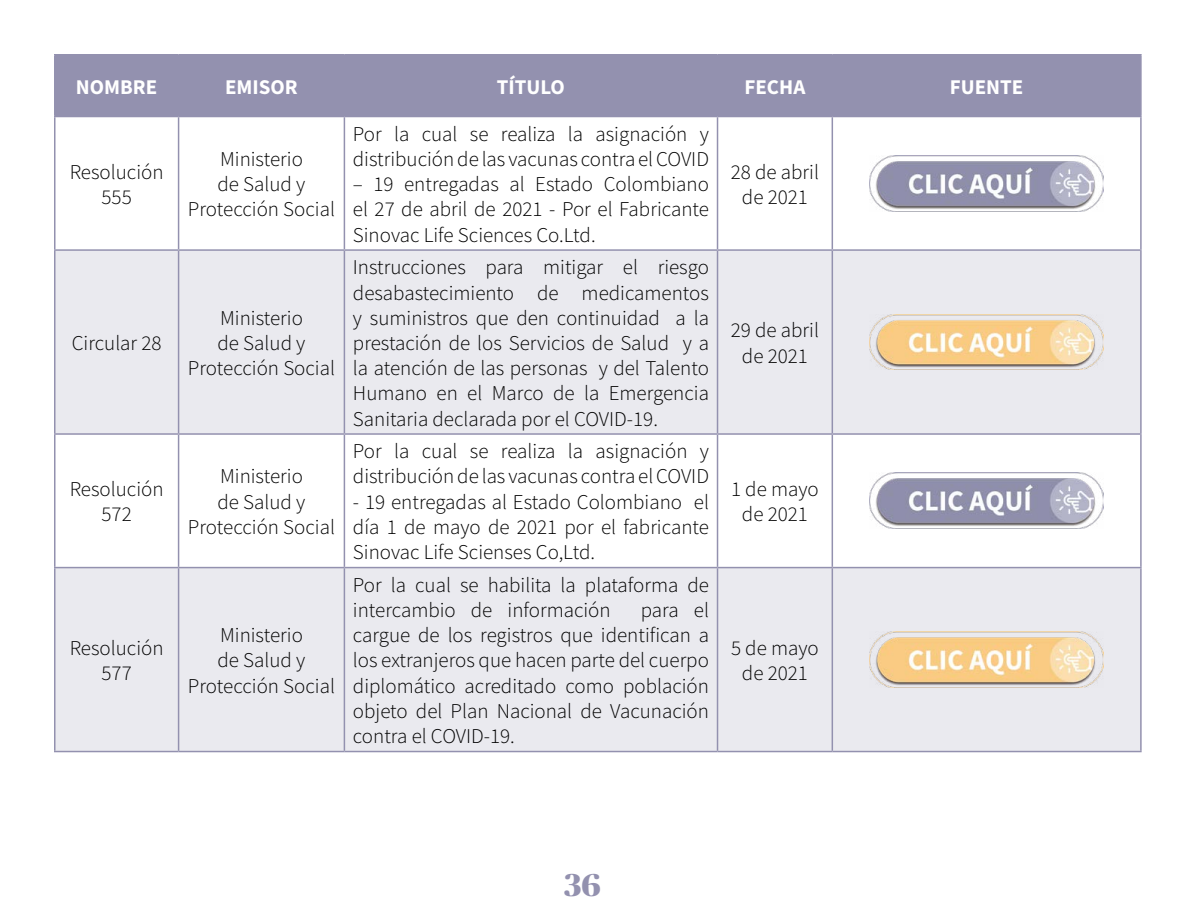
<style>
.page{position:relative;width:1188px;height:918px;background:#fff}
.page>*{position:absolute;margin:0;border:0;box-sizing:border-box;transform-origin:0 0}
.t1{font:700 31.5px "Publico Banner";color:#9391af}
.t2{font:300 21px/25.2px "Source Sans Pro";color:#000;text-align:center}
.t3{font:700 21px "Source Sans Pro";color:#fff}
</style>
<div class="page">
<div style="left:56px;top:56px;width:1084px;height:60px;background:#9391af"></div>
<svg style="left:56px;top:251px;width:1084px;height:500px;fill:#eaeaef"></svg>
<hr style="left:54px;top:116px;width:125px;height:1px;background:#9391af">
<hr style="left:179px;top:116px;width:165px;height:1px;background:#9391af">
<hr style="left:344px;top:116px;width:374px;height:1px;background:#9391af">
<hr style="left:718px;top:116px;width:114px;height:1px;background:#9391af">
<hr style="left:832px;top:116px;width:310px;height:1px;background:#9391af">
<hr style="left:54px;top:54px;width:125px;height:2px;background:#9391af">
<hr style="left:54px;top:56px;width:2px;height:60px;background:#9391af">
<hr style="left:179px;top:54px;width:165px;height:2px;background:#9391af">
<hr style="left:178px;top:56px;width:1px;height:60px;background:#9391af">
<hr style="left:344px;top:54px;width:374px;height:2px;background:#9391af">
<hr style="left:344px;top:56px;width:1px;height:60px;background:#9391af">
<hr style="left:718px;top:54px;width:114px;height:2px;background:#9391af">
<hr style="left:717px;top:56px;width:1px;height:60px;background:#9391af">
<hr style="left:832px;top:54px;width:310px;height:2px;background:#9391af">
<hr style="left:832px;top:56px;width:1px;height:60px;background:#9391af">
<hr style="left:1140px;top:56px;width:2px;height:60px;background:#9391af">
<hr style="left:54px;top:117px;width:2px;height:132px;background:#9391af">
<hr style="left:178px;top:117px;width:1px;height:132px;background:#9391af">
<hr style="left:344px;top:117px;width:1px;height:132px;background:#9391af">
<hr style="left:717px;top:117px;width:1px;height:132px;background:#9391af">
<hr style="left:832px;top:117px;width:1px;height:132px;background:#9391af">
<hr style="left:1140px;top:117px;width:2px;height:132px;background:#9391af">
<hr style="left:54px;top:249px;width:125px;height:2px;background:#9391af">
<hr style="left:54px;top:251px;width:2px;height:182px;background:#9391af">
<hr style="left:179px;top:249px;width:165px;height:2px;background:#9391af">
<hr style="left:178px;top:251px;width:1px;height:182px;background:#9391af">
<hr style="left:344px;top:249px;width:374px;height:2px;background:#9391af">
<hr style="left:344px;top:251px;width:1px;height:182px;background:#9391af">
<hr style="left:718px;top:249px;width:114px;height:2px;background:#9391af">
<hr style="left:717px;top:251px;width:1px;height:182px;background:#9391af">
<hr style="left:832px;top:249px;width:310px;height:2px;background:#9391af">
<hr style="left:832px;top:251px;width:1px;height:182px;background:#9391af">
<hr style="left:1140px;top:251px;width:2px;height:182px;background:#9391af">
<hr style="left:54px;top:433px;width:125px;height:2px;background:#9391af">
<hr style="left:54px;top:435px;width:2px;height:132px;background:#9391af">
<hr style="left:179px;top:433px;width:165px;height:2px;background:#9391af">
<hr style="left:178px;top:435px;width:1px;height:132px;background:#9391af">
<hr style="left:344px;top:433px;width:374px;height:2px;background:#9391af">
<hr style="left:344px;top:435px;width:1px;height:132px;background:#9391af">
<hr style="left:718px;top:433px;width:114px;height:2px;background:#9391af">
<hr style="left:717px;top:435px;width:1px;height:132px;background:#9391af">
<hr style="left:832px;top:433px;width:310px;height:2px;background:#9391af">
<hr style="left:832px;top:435px;width:1px;height:132px;background:#9391af">
<hr style="left:1140px;top:435px;width:2px;height:132px;background:#9391af">
<hr style="left:54px;top:567px;width:125px;height:1px;background:#9391af">
<hr style="left:54px;top:568px;width:2px;height:183px;background:#9391af">
<hr style="left:179px;top:567px;width:165px;height:1px;background:#9391af">
<hr style="left:178px;top:568px;width:1px;height:183px;background:#9391af">
<hr style="left:344px;top:567px;width:374px;height:1px;background:#9391af">
<hr style="left:344px;top:568px;width:1px;height:183px;background:#9391af">
<hr style="left:718px;top:567px;width:114px;height:1px;background:#9391af">
<hr style="left:717px;top:568px;width:1px;height:183px;background:#9391af">
<hr style="left:832px;top:567px;width:310px;height:1px;background:#9391af">
<hr style="left:832px;top:568px;width:1px;height:183px;background:#9391af">
<hr style="left:1140px;top:568px;width:2px;height:183px;background:#9391af">
<hr style="left:54px;top:751px;width:125px;height:1px;background:#9391af">
<hr style="left:179px;top:751px;width:165px;height:1px;background:#9391af">
<hr style="left:344px;top:751px;width:374px;height:1px;background:#9391af">
<hr style="left:718px;top:751px;width:114px;height:1px;background:#9391af">
<hr style="left:832px;top:751px;width:310px;height:1px;background:#9391af">
<img style="left:870px;top:155px;width:234px;height:56px">
<img style="left:870px;top:314px;width:234px;height:56px">
<img style="left:870px;top:473px;width:234px;height:56px">
<img style="left:870px;top:632px;width:234px;height:55px">
<p class="t3" style="left:76px;top:72px;width:83px">NOMBRE</p>
<p class="t3" style="left:225px;top:72px;width:74px">EMISOR</p>
<p class="t3" style="left:497px;top:72px;width:70px">TÍTULO</p>
<p class="t3" style="left:744px;top:72px;width:62px">FECHA</p>
<p class="t3" style="left:950px;top:72px;width:75px">FUENTE</p>
<p class="t2" style="left:70px;top:159px;width:95px">Resolución<br>555</p>
<p class="t2" style="left:188px;top:146px;width:149px">Ministerio<br>de Salud y<br>Protección Social</p>
<p class="t2" style="left:72px;top:330px;width:91px">Circular 28</p>
<p class="t2" style="left:188px;top:305px;width:149px">Ministerio<br>de Salud y<br>Protección Social</p>
<p class="t2" style="left:70px;top:477px;width:95px">Resolución<br>572</p>
<p class="t2" style="left:188px;top:464px;width:149px">Ministerio<br>de Salud y<br>Protección Social</p>
<p class="t2" style="left:70px;top:635px;width:95px">Resolución<br>577</p>
<p class="t2" style="left:188px;top:623px;width:149px">Ministerio<br>de Salud y<br>Protección Social</p>
<p class="t2" style="left:353px;top:121px;width:358px;text-align:left">Por la cual se realiza la asignación y distribución de las vacunas contra el COVID</p>
<p class="t2" style="left:353px;top:172px;width:358px;text-align:justify">– 19 entregadas al Estado Colombiano el 27 de abril de 2021 - Por el Fabricante Sinovac Life Sciences Co.Ltd.</p>
<p class="t2" style="left:353px;top:255px;width:358px;text-align:justify">Instrucciones para mitigar el riesgo desabastecimiento de medicamentos y suministros que den continuidad a la prestación de los Servicios de Salud y a la atención de las personas y del Talento Humano en el Marco de la Emergencia Sanitaria declarada por el COVID-19.</p>
<p class="t2" style="left:353px;top:439px;width:358px;text-align:left">Por la cual se realiza la asignación y distribución de las vacunas contra el COVID</p>
<p class="t2" style="left:353px;top:489px;width:358px;text-align:justify">- 19 entregadas al Estado Colombiano el día 1 de mayo de 2021 por el fabricante Sinovac Life Scienses Co,Ltd.</p>
<p class="t2" style="left:353px;top:572px;width:358px;text-align:left">Por la cual se habilita la plataforma de intercambio de información</p>
<p class="t2" style="left:353px;top:597px;width:358px;text-align:justify;text-indent:288px">para el cargue de los registros que identifican a los extranjeros que hacen parte del cuerpo diplomático acreditado como población objeto del Plan Nacional de Vacunación contra el COVID-19.</p>
<p class="t2" style="left:731px;top:159px;width:90px">28 de abril de 2021</p>
<p class="t2" style="left:731px;top:318px;width:90px">29 de abril de 2021</p>
<p class="t2" style="left:731px;top:477px;width:89px">1 de mayo de 2021</p>
<p class="t2" style="left:731px;top:635px;width:89px">5 de mayo de 2021</p>
<h1 class="t1" style="left:564px;top:862px;width:38px">36</h1>
</div>
